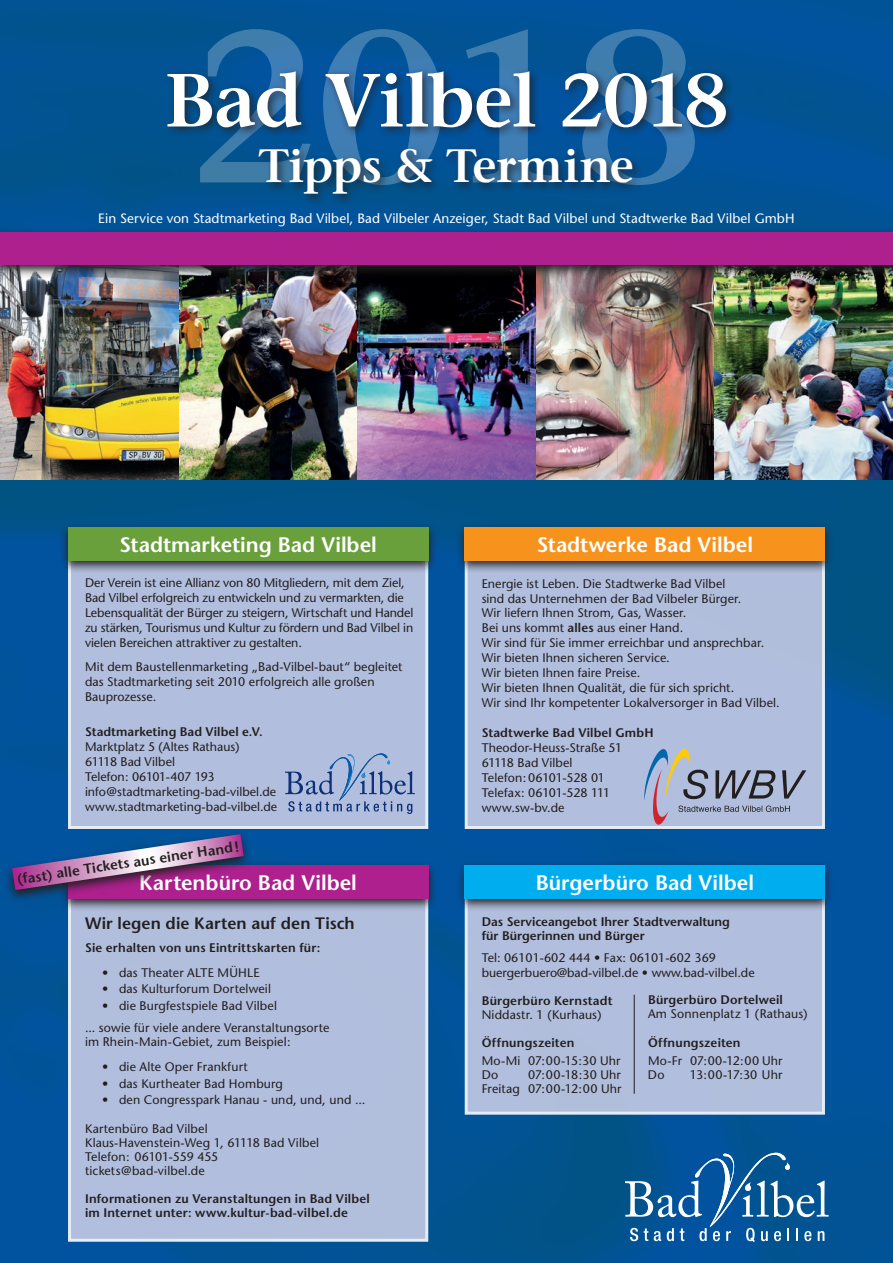
<style>
.page{position:relative;width:893px;height:1263px;background:#fff}
.page>*{position:absolute;margin:0;border:0;box-sizing:border-box;transform-origin:0 0}
.t1{font:600 215.4px "Stone Serif";color:#fff}
.t2{font:600 75px "Stone Serif";letter-spacing:-.02em;color:#fff}
.t3{font:600 46.65px "Stone Serif";letter-spacing:-.01em;color:#fff}
.t4{font:600 21px "Stone Sans";color:#fff}
.t5{font:600 16.5px "Stone Sans";letter-spacing:.005em;color:#231f20}
.t6{font:600 14.1px "Stone Sans";color:#231f20}
.t7{font:13.5px "Stone Sans";letter-spacing:.01em;color:#fff}
.t8{font:12.45px/15px "Stone Sans";letter-spacing:.005em;color:#231f20}
.t9{font:600 12.45px/14.1px "Stone Sans";letter-spacing:.01em;color:#231f20}
.s1{font-weight:600}
</style>
<div class="page">
<img style="left:0;top:0;width:893px;height:1263px">
<img style="left:536px;top:279px;width:178px;height:200px">
<img style="left:179px;top:279px;width:178px;height:200px">
<img style="left:0;top:279px;width:179px;height:200px">
<img style="left:357px;top:279px;width:179px;height:200px">
<img style="left:714px;top:279px;width:179px;height:200px">
<svg style="left:625px;top:1152px;width:203px;height:90px;background:#286da6"></svg>
<div style="left:465px;top:527px;width:360px;height:302px;background:#b1bedd;border:3px solid #fff"></div>
<div style="left:163px;top:67px;width:574px;height:139px;background:#231f20;opacity:.75"></div>
<div style="left:68px;top:557px;width:360px;height:272px;background:#b1bedd;border:3px solid #fff"></div>
<svg style="left:59px;top:523px;width:378px;height:51px;background:#5a7892"></svg>
<div style="left:68px;top:527px;width:360px;height:33px;background:#6aa03c"></div>
<svg style="left:455px;top:523px;width:379px;height:51px;background:#60788e"></svg>
<div style="left:465px;top:527px;width:360px;height:33px;background:#f7931d"></div>
<div style="left:68px;top:896px;width:360px;height:346px;background:#b1bedd;border:3px solid #fff"></div>
<svg style="left:59px;top:861px;width:378px;height:51px"></svg>
<div style="left:68px;top:865px;width:360px;height:34px;background:#ad208e"></div>
<svg style="left:4px;top:830px;width:248px;height:73px"></svg>
<svg style="left:12px;top:834px;width:232px;height:56px"></svg>
<div style="left:465px;top:896px;width:360px;height:219px;background:#b1bedd;border:3px solid #fff"></div>
<svg style="left:455px;top:861px;width:379px;height:51px"></svg>
<div style="left:465px;top:865px;width:360px;height:34px;background:#00aeef"></div>
<svg style="left:644px;top:748px;width:162px;height:77px"></svg>
<img style="left:0;top:227px;width:893px;height:52px">
<div style="left:0;top:232px;width:893px;height:33px;background:#ad208e"></div>
<svg style="left:285px;top:753px;width:130px;height:61px"></svg>
<hr style="left:634px;top:995px;width:1px;height:99px;background:#231f20">
<h1 class="t1" style="left:191px;top:-25px;width:512px">2018</h1>
<h2 class="t2" style="left:165px;top:54px;width:565px">Bad Vilbel 2018</h2>
<h3 class="t3" style="left:259px;top:137px;width:377px">Tipps &amp; Termine</h3>
<p class="t7" style="left:98px;top:210px;width:698px">Ein Service von Stadtmarketing Bad Vilbel, Bad Vilbeler Anzeiger, Stadt Bad Vilbel und Stadtwerke Bad Vilbel GmbH</p>
<h3 class="t4" style="left:119px;top:532px;width:259px">Stadtmarketing Bad Vilbel</h3>
<h3 class="t4" style="left:537px;top:532px;width:218px">Stadtwerke Bad Vilbel</h3>
<p class="t8" style="left:85px;top:575px;width:330px">Der Verein ist eine Allianz von 80 Mitgliedern, mit dem Ziel, Bad Vilbel erfolgreich zu entwickeln und zu vermarkten, die Lebensqualität der Bürger zu steigern, Wirtschaft und Handel zu stärken, Tourismus und Kultur zu fördern und Bad Vilbel in vielen Bereichen attraktiver zu gestalten.</p>
<p class="t8" style="left:85px;top:659px;width:319px">Mit dem Baustellenmarketing „Bad-Vilbel-baut“ begleitet das Stadtmarketing seit 2010 erfolgreich alle großen<br>Bauprozesse.</p>
<p class="t9" style="left:85px;top:725px;width:179px">Stadtmarketing Bad Vilbel e.V.</p>
<p class="t8" style="left:85px;top:739px;width:194px">Marktplatz 5 (Altes Rathaus)<br>61118 Bad Vilbel<br>Telefon: 06101-407 193 info@stadtmarketing-bad-vilbel.de www.stadtmarketing-bad-vilbel.de</p>
<p class="t6" style="left:16px;top:871px;width:226px;rotate:-9deg">(fast) alle Tickets aus einer Hand!</p>
<h3 class="t4" style="left:139px;top:870px;width:219px">Kartenbüro Bad Vilbel</h3>
<h3 class="t5" style="left:85px;top:913px;width:271px">Wir legen die Karten auf den Tisch</h3>
<p class="t9" style="left:85px;top:940px;width:237px">Sie erhalten von uns Eintrittskarten für:</p>
<p class="t8" style="left:102px;top:965px;width:159px">• das Theater ALTE MÜHLE</p>
<p class="t8" style="left:102px;top:981px;width:170px">• das Kulturforum Dortelweil</p>
<p class="t8" style="left:85px;top:994px;width:246px;line-height:22.6px;text-indent:17px">• die Burgfestspiele Bad Vilbel<br>... sowie für viele andere Veranstaltungsorte</p>
<p class="t8" style="left:85px;top:1034px;width:207px">im Rhein-Main-Gebiet, zum Beispiel:</p>
<p class="t8" style="left:102px;top:1059px;width:147px">• die Alte Oper Frankfurt</p>
<p class="t8" style="left:102px;top:1076px;width:182px">• das Kurtheater Bad Homburg</p>
<p class="t8" style="left:102px;top:1092px;width:265px">• den Congresspark Hanau - und, und, und ...</p>
<p class="t8" style="left:85px;top:1121px;width:236px;line-height:14.1px">Kartenbüro Bad Vilbel<br>Klaus-Havenstein-Weg 1, 61118 Bad Vilbel<br>Telefon: 06101-559 455 tickets@bad-vilbel.de</p>
<p class="t9" style="left:85px;top:1191px;width:286px">Informationen zu Veranstaltungen in Bad Vilbel im Internet unter: www.kultur-bad-vilbel.de</p>
<p class="t8" style="left:482px;top:576px;width:300px">Energie ist Leben. Die Stadtwerke Bad Vilbel<br>sind das Unternehmen der Bad Vilbeler Bürger.<br>Wir liefern Ihnen Strom, Gas, Wasser.<br>Bei uns kommt <span class="s1">alles</span> aus einer Hand.<br>Wir sind für Sie immer erreichbar und ansprechbar.<br>Wir bieten Ihnen sicheren Service.<br>Wir bieten Ihnen faire Preise.<br>Wir bieten Ihnen Qualität, die für sich spricht.<br>Wir sind Ihr kompetenter Lokalversorger in Bad Vilbel.</p>
<p class="t9" style="left:482px;top:725px;width:173px">Stadtwerke Bad Vilbel GmbH</p>
<p class="t8" style="left:482px;top:740px;width:142px">Theodor-Heuss-Straße 51<br>61118 Bad Vilbel<br>Telefon: 06101-528 01<br>Telefax: 06101-528 111 www.sw-bv.de</p>
<h3 class="t4" style="left:536px;top:870px;width:220px">Bürgerbüro Bad Vilbel</h3>
<p class="t9" style="left:482px;top:914px;width:250px">Das Serviceangebot Ihrer Stadtverwaltung für Bürgerinnen und Bürger</p>
<p class="t8" style="left:482px;top:951px;width:274px;line-height:14.1px">Tel: 06101-602 444 • Fax: 06101-602 369 buergerbuero@bad-vilbel.de • www.bad-vilbel.de</p>
<p class="t9" style="left:482px;top:993px;width:132px">Bürgerbüro Kernstadt</p>
<p class="t8" style="left:482px;top:1007px;width:121px">Niddastr. 1 (Kurhaus)</p>
<p class="t9" style="left:482px;top:1035px;width:94px">Öffnungszeiten</p>
<p class="t8" style="left:482px;top:1054px;width:140px;line-height:14.1px">Mo-Mi 07:00-15:30 Uhr<br>Do</p>
<p class="t9" style="left:648px;top:993px;width:136px">Bürgerbüro Dortelweil</p>
<p class="t8" style="left:648px;top:1006px;width:161px">Am Sonnenplatz 1 (Rathaus)</p>
<p class="t9" style="left:648px;top:1035px;width:94px">Öffnungszeiten</p>
<p class="t8" style="left:648px;top:1053px;width:136px;line-height:14.1px">Mo-Fr 07:00-12:00 Uhr<br>Do</p>
<p class="t8" style="left:690px;top:1067px;width:94px">13:00-17:30 Uhr</p>
<p class="t8" style="left:482px;top:1068px;width:141px;line-height:14.1px;text-align:right">07:00-18:30 Uhr<br>Freitag 07:00-12:00 Uhr</p>
</div>
